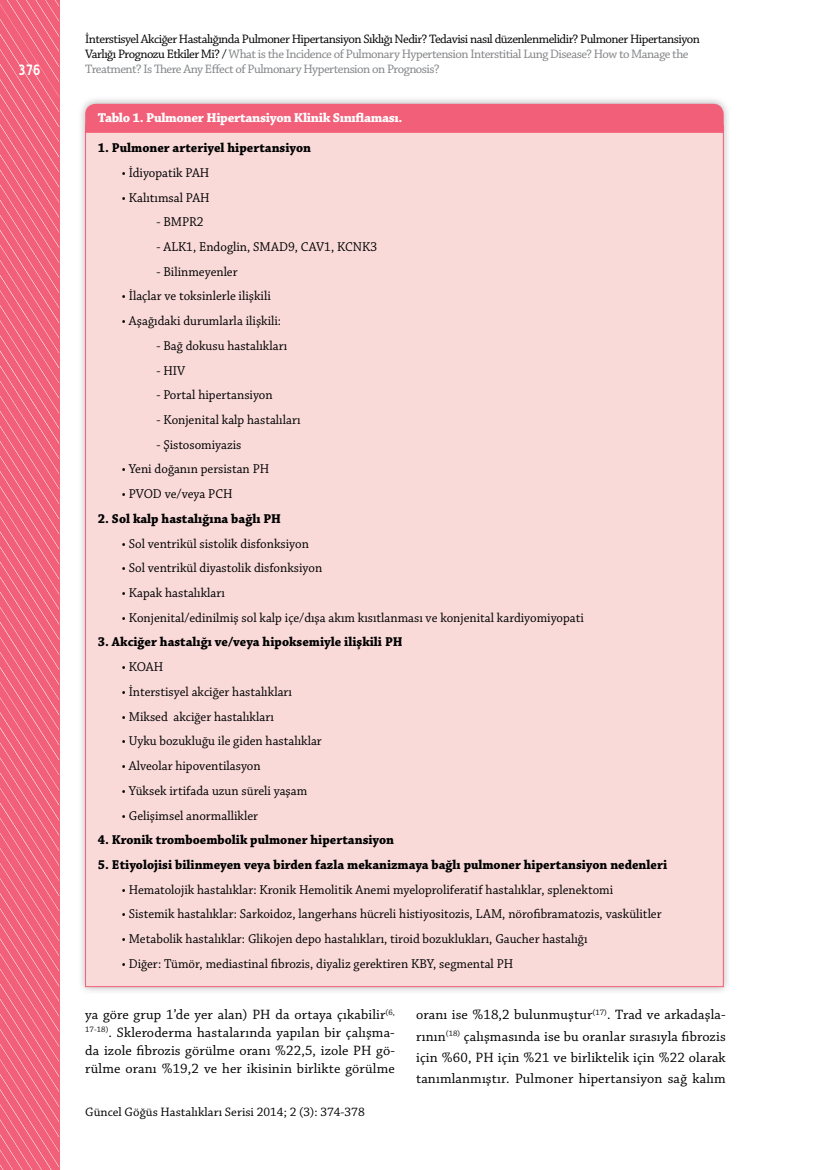
<style>
.page{position:relative;width:830px;height:1170px;background:#fff}
.page>*{position:absolute;margin:0;border:0;box-sizing:border-box;transform-origin:0 0}
.t1{font:700 15px "Alwyn";color:#fff;scale:.85 1}
.t2{font:14.25px/17.7px "Chaparral Pro";letter-spacing:.01em;color:#000;text-align:justify}
.t3{font:13.5px "Chaparral Pro";color:#000;scale:.96 1}
.t4{font:700 13.5px "Chaparral Pro";color:#000;scale:.96 1}
.t5{font:700 13.5px "Chaparral Pro";letter-spacing:-.025em;color:#fff}
.t6{font:12.9px/15.5px "Chaparral Pro";letter-spacing:-.04em;color:#000}
.t7{font:12.9px "Chaparral Pro";color:#000}
.s1{color:#808285}
</style>
<div class="page">
<div style="left:77px;top:95px;width:654px;height:900px;background:#000;opacity:.3"></div>
<div style="left:85px;top:125px;width:638px;height:861px;background:#f9dad9;border:1px solid #f16078"></div>
<div style="left:85px;top:104px;width:638px;height:29px;background:#f16078"></div>
<svg style="left:0;top:0;width:59px;height:1169px;background:#f1687f"></svg>
<p class="t1" style="left:18px;top:61px;width:28px">376</p>
<p class="t6" style="left:85px;top:31px;width:616px">İnterstisyel Akciğer Hastalığında Pulmoner Hipertansiyon Sıklığı Nedir? Tedavisi nasıl düzenlenmelidir? Pulmoner Hipertansiyon<br>Varlığı Prognozu Etkiler Mi? / <span class="s1">What is the Incidence of Pulmonary Hypertension Interstitial Lung Disease? How to Manage the<br>Treatment? Is There Any Effect of Pulmonary Hypertension on Prognosis?</span></p>
<p class="t5" style="left:98px;top:109px;width:306px">Tablo 1. Pulmoner Hipertansiyon Klinik Sınıflaması.</p>
<p class="t4" style="left:98px;top:140px;width:223px">1. Pulmoner arteriyel hipertansiyon</p>
<p class="t3" style="left:122px;top:165px;width:93px">• İdiyopatik PAH</p>
<p class="t3" style="left:122px;top:190px;width:93px">• Kalıtımsal PAH</p>
<p class="t3" style="left:156px;top:214px;width:51px">- BMPR2</p>
<p class="t3" style="left:156px;top:239px;width:231px">- ALK1, Endoglin, SMAD9, CAV1, KCNK3</p>
<p class="t3" style="left:156px;top:264px;width:86px">- Bilinmeyenler</p>
<p class="t3" style="left:122px;top:288px;width:157px">• İlaçlar ve toksinlerle ilişkili</p>
<p class="t3" style="left:122px;top:313px;width:167px">• Aşağıdaki durumlarla ilişkili:</p>
<p class="t3" style="left:156px;top:338px;width:138px">- Bağ dokusu hastalıkları</p>
<p class="t3" style="left:156px;top:363px;width:31px">- HIV</p>
<p class="t3" style="left:156px;top:387px;width:123px">- Portal hipertansiyon</p>
<p class="t3" style="left:156px;top:412px;width:151px">- Konjenital kalp hastalıları</p>
<p class="t3" style="left:156px;top:437px;width:90px">- Şistosomiyazis</p>
<p class="t3" style="left:122px;top:461px;width:155px">• Yeni doğanın persistan PH</p>
<p class="t3" style="left:122px;top:486px;width:117px">• PVOD ve/veya PCH</p>
<p class="t4" style="left:98px;top:510px;width:192px">2. Sol kalp hastalığına bağlı PH</p>
<p class="t3" style="left:122px;top:536px;width:196px">• Sol ventrikül sistolik disfonksiyon</p>
<p class="t3" style="left:122px;top:560px;width:210px">• Sol ventrikül diyastolik disfonksiyon</p>
<p class="t3" style="left:122px;top:585px;width:109px">• Kapak hastalıkları</p>
<p class="t3" style="left:122px;top:610px;width:482px">• Konjenital/edinilmiş sol kalp içe/dışa akım kısıtlanması ve konjenital kardiyomiyopati</p>
<p class="t4" style="left:98px;top:634px;width:319px">3. Akciğer hastalığı ve/veya hipoksemiyle ilişkili PH</p>
<p class="t3" style="left:122px;top:659px;width:45px">• KOAH</p>
<p class="t3" style="left:122px;top:684px;width:179px">• İnterstisyel akciğer hastalıkları</p>
<p class="t3" style="left:122px;top:708px;width:160px">• Miksed akciğer hastalıkları</p>
<p class="t3" style="left:122px;top:733px;width:210px">• Uyku bozukluğu ile giden hastalıklar</p>
<p class="t3" style="left:122px;top:758px;width:146px">• Alveolar hipoventilasyon</p>
<p class="t3" style="left:122px;top:783px;width:194px">• Yüksek irtifada uzun süreli yaşam</p>
<p class="t3" style="left:122px;top:807px;width:143px">• Gelişimsel anormallikler</p>
<p class="t4" style="left:98px;top:832px;width:310px">4. Kronik tromboembolik pulmoner hipertansiyon</p>
<p class="t4" style="left:98px;top:856px;width:594px">5. Etiyolojisi bilinmeyen veya birden fazla mekanizmaya bağlı pulmoner hipertansiyon nedenleri</p>
<p class="t3" style="left:122px;top:881px;width:513px">• Hematolojik hastalıklar: Kronik Hemolitik Anemi myeloproliferatif hastalıklar, splenektomi</p>
<p class="t3" style="left:122px;top:906px;width:563px">• Sistemik hastalıklar: Sarkoidoz, langerhans hücreli histiyositozis, LAM, nörofibramatozis, vaskülitler</p>
<p class="t3" style="left:122px;top:931px;width:486px">• Metabolik hastalıklar: Glikojen depo hastalıkları, tiroid bozuklukları, Gaucher hastalığı</p>
<p class="t3" style="left:122px;top:956px;width:409px">• Diğer: Tümör, mediastinal fibrozis, diyaliz gerektiren KBY, segmental PH</p>
<p class="t2" style="left:85px;top:1006px;width:311px">ya göre grup 1’de yer alan) PH da ortaya çıkabilir<sup>(6, 17-18)</sup>. Skleroderma hastalarında yapılan bir çalışma&shy;da izole fibrozis görülme oranı %22,5, izole PH gö&shy;rülme oranı %19,2 ve her ikisinin birlikte görülme</p>
<p class="t2" style="left:416px;top:1004px;width:311px;line-height:21.3px">oranı ise %18,2 bulunmuştur<sup>(17)</sup>. Trad ve arkadaşla&shy;rının<sup>(18)</sup> çalışmasında ise bu oranlar sırasıyla fibrozis için %60, PH için %21 ve birliktelik için %22 olarak tanımlanmıştır. Pulmoner hipertansiyon sağ kalım</p>
<p class="t7" style="left:85px;top:1104px;width:281px">Güncel Göğüs Hastalıkları Serisi 2014; 2 (3): 374-378</p>
</div>
